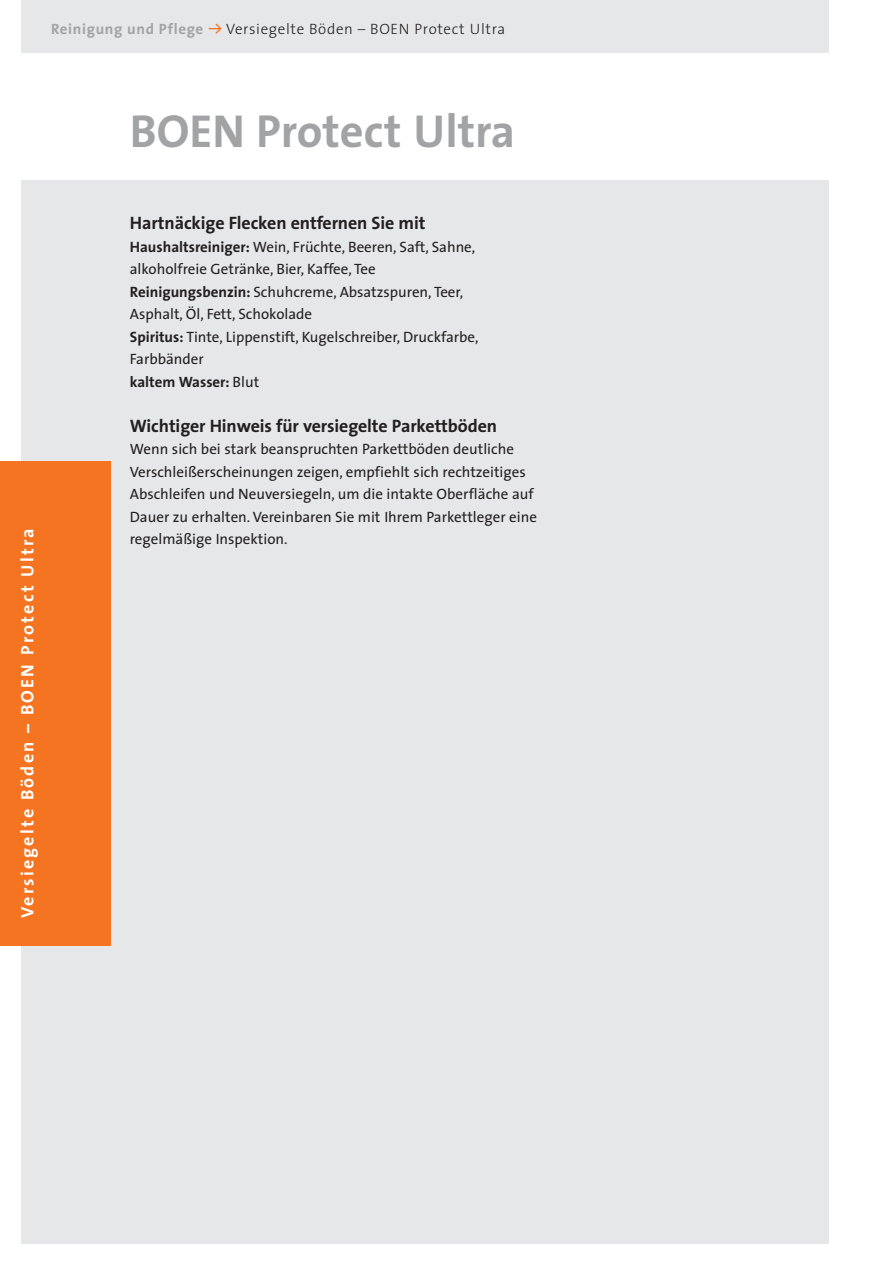
<style>
.page{position:relative;width:893px;height:1263px;background:#fff}
.page>*{position:absolute;margin:0;border:0;box-sizing:border-box;transform-origin:0 0}
.t1{font:700 46.5px "The Sans";color:#a1a3a5}
.t2{font:700 18px "The Sans";letter-spacing:-.005em;color:#231f20}
.t3{font:700 18px "The Sans";letter-spacing:.12em;color:#fff}
.t4{font:15px/22.5px "The Sans";color:#231f20}
.t5{font:300 15px "The Sans";letter-spacing:.045em;color:#231f20}
.s1{font-weight:700;color:#a1a3a5}
.s2{font-family:"Info";font-weight:400;color:#f47421}
.s3{font-weight:700}
</style>
<div class="page">
<div style="left:21px;top:180px;width:808px;height:1063px;background:#e6e7e8"></div>
<div style="left:21px;top:0;width:808px;height:52px;background:#e6e7e8"></div>
<div style="left:0;top:461px;width:111px;height:484px;background:#f47421"></div>
<p class="t5" style="left:51px;top:23px;width:456px"><span class="s1">Reinigung und Pflege</span> <span class="s2">±</span> Versiegelte Böden – BOEN Protect Ultra</p>
<p class="t3" style="left:21px;top:918px;width:391px;rotate:-90deg">Versiegelte Böden – BOEN Protect Ultra</p>
<h1 class="t1" style="left:130px;top:114px;width:387px">BOEN Protect Ultra</h1>
<p class="t2" style="left:130px;top:216px;width:297px">Hartnäckige Flecken entfernen Sie mit</p>
<p class="t4" style="left:130px;top:237px;width:350px"><span class="s3">Haushaltsreiniger:</span> Wein, Früchte, Beeren, Saft, Sahne, alkoholfreie Getränke, Bier, Kaffee, Tee <span class="s3">Reinigungsbenzin:</span> Schuhcreme, Absatzspuren, Teer, Asphalt, Öl, Fett, Schokolade<br><span class="s3">Spiritus:</span> Tinte, Lippenstift, Kugelschreiber, Druckfarbe, Farbbänder<br><span class="s3">kaltem Wasser:</span> Blut</p>
<p class="t2" style="left:130px;top:419px;width:369px">Wichtiger Hinweis für versiegelte Parkettböden</p>
<p class="t4" style="left:130px;top:439px;width:409px">Wenn sich bei stark beanspruchten Parkettböden deutliche Verschleißerscheinungen zeigen, empfiehlt sich rechtzeitiges Abschleifen und Neuversiegeln, um die intakte Oberfläche auf Dauer zu erhalten. Vereinbaren Sie mit Ihrem Parkettleger eine regelmäßige Inspektion.</p>
</div>
